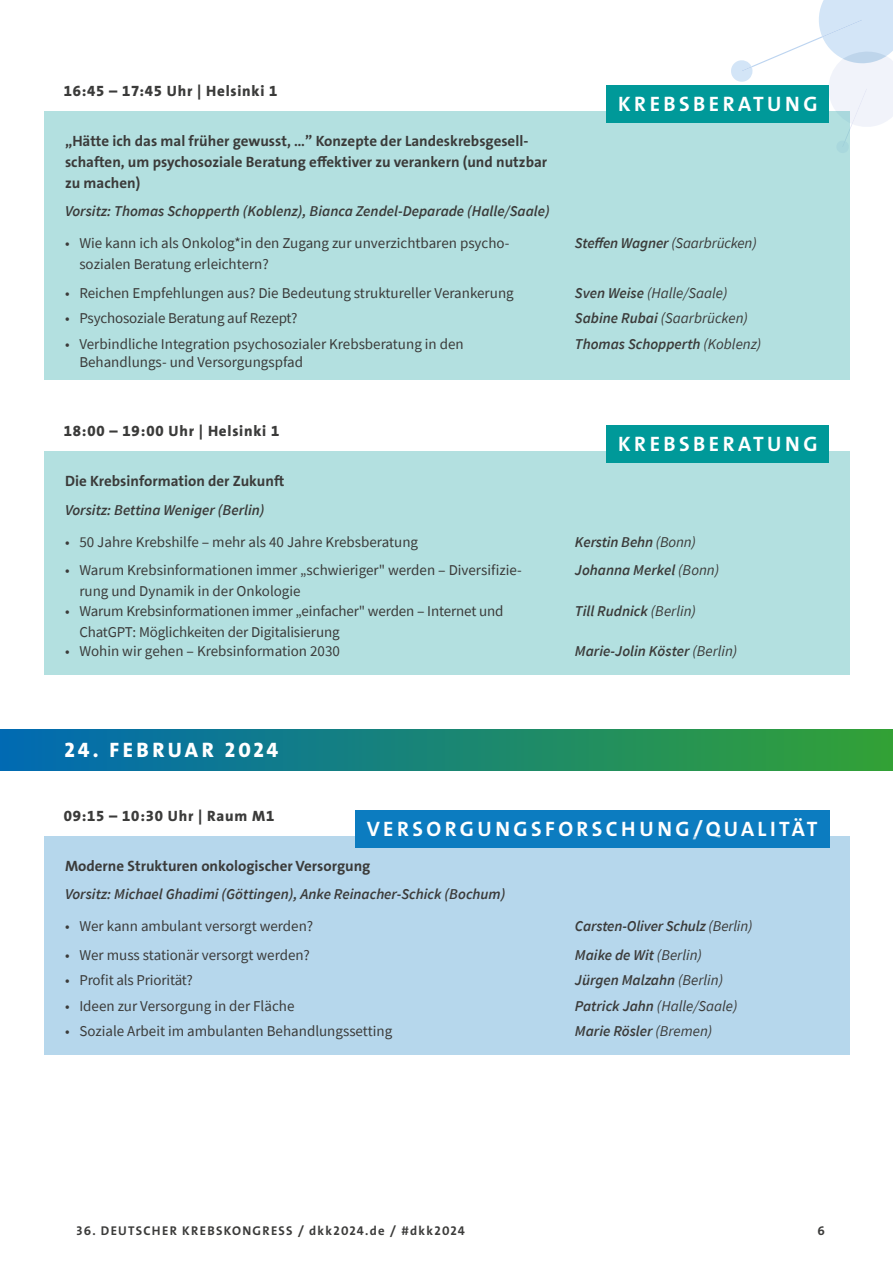
<style>
.page{position:relative;width:893px;height:1263px;background:#fff}
.page>*{position:absolute;margin:0;border:0;box-sizing:border-box;transform-origin:0 0}
.t1{font:21px "The Sans LP7 Bld";letter-spacing:.165em;color:#fff}
.t2{font:21px "The Sans LP8 Ex Bld";letter-spacing:.165em;color:#fff}
.t3{font:15px/21px "Source Sans Pro";color:#3b3b3a}
.t4{font:italic 600 15px "Source Sans Pro";color:#3b3b3a}
.t5{font:15px/21px "The Sans LP7 Bld";color:#3b3b3a}
.t6{font:italic 15px "Source Sans Pro";color:#3b3b3a}
.t7{font:15px "The Sans LP8 Ex Bld";letter-spacing:.05em;color:#3b3b3a}
.t8{font:12.75px "The Sans LP7 Bld";letter-spacing:.1em;color:#3b3b3a}
.s1{font-weight:400}
.s2{font-weight:600}
</style>
<div class="page">
<svg style="left:731px;top:0;width:162px;height:154px"></svg>
<div style="left:607px;top:85px;width:222px;height:37px;background:#099"></div>
<div style="left:44px;top:111px;width:805px;height:268px;background:#b3e0e0"></div>
<div style="left:607px;top:425px;width:222px;height:37px;background:#099"></div>
<div style="left:44px;top:451px;width:805px;height:224px;background:#b3e0e0"></div>
<div style="left:0;top:729px;width:893px;height:41px;background:linear-gradient(to right,#016ab3,#33a135)"></div>
<div style="left:355px;top:810px;width:474px;height:37px;background:#0c7cc0"></div>
<div style="left:44px;top:836px;width:805px;height:219px;background:#b6d7ec"></div>
<p class="t7" style="left:64px;top:81px;width:215px">16:45 – 17:45 Uhr | Helsinki 1</p>
<h1 class="t1" style="left:618px;top:90px;width:201px">KREBSBERATUNG</h1>
<p class="t5" style="left:65px;top:131px;width:484px">„Hätte ich das mal früher gewusst, …” Konzepte der Landeskrebsgesell&shy;schaften, um psychosoziale Beratung effektiver zu verankern (und nutzbar zu machen)</p>
<p class="t4" style="left:65px;top:201px;width:486px">Vorsitz: Thomas Schopperth (Koblenz), Bianca Zendel-Deparade (Halle/Saale)</p>
<p class="t3" style="left:79px;top:233px;width:432px;text-indent:-14px">• Wie kann ich als Onkolog*in den Zugang zur unverzichtbaren psycho&shy;sozialen Beratung erleichtern?</p>
<p class="t4" style="left:575px;top:233px;width:183px">Steffen Wagner <span class="s1">(Saarbrücken)</span></p>
<p class="t3" style="left:65px;top:282px;width:450px">• Reichen Empfehlungen aus? Die Bedeutung struktureller Verankerung</p>
<p class="t6" style="left:575px;top:283px;width:154px"><span class="s2">Sven Weise</span> (Halle/Saale)</p>
<p class="t3" style="left:65px;top:308px;width:234px">• Psychosoziale Beratung auf Rezept?</p>
<p class="t6" style="left:575px;top:309px;width:175px"><span class="s2">Sabine Rubai</span> (Saarbrücken)</p>
<p class="t3" style="left:79px;top:335px;width:386px;line-height:18px;text-indent:-14px">• Verbindliche Integration psychosozialer Krebsberatung in den<br>Behandlungs- und Versorgungspfad</p>
<p class="t4" style="left:575px;top:334px;width:188px">Thomas Schopperth <span class="s1">(Koblenz)</span></p>
<p class="t7" style="left:64px;top:422px;width:217px">18:00 – 19:00 Uhr | Helsinki 1</p>
<h1 class="t1" style="left:618px;top:430px;width:201px">KREBSBERATUNG</h1>
<p class="t5" style="left:65px;top:471px;width:221px">Die Krebsinformation der Zukunft</p>
<p class="t4" style="left:65px;top:500px;width:201px">Vorsitz: Bettina Weniger (Berlin)</p>
<p class="t3" style="left:65px;top:531px;width:355px">• 50 Jahre Krebshilfe ‒ mehr als 40 Jahre Krebsberatung</p>
<p class="t4" style="left:575px;top:532px;width:123px">Kerstin Behn <span class="s1">(Bonn)</span></p>
<p class="t3" style="left:79px;top:559px;width:444px;text-indent:-14px">• Warum Krebsinformationen immer „schwieriger" werden ‒ Diversifizie&shy;rung und Dynamik in der Onkologie</p>
<p class="t4" style="left:575px;top:560px;width:146px">Johanna Merkel <span class="s1">(Bonn)</span></p>
<p class="t3" style="left:79px;top:600px;width:426px;text-indent:-14px">• Warum Krebsinformationen immer „einfacher" werden ‒ Internet und<br>ChatGPT: Möglichkeiten der Digitalisierung</p>
<p class="t4" style="left:575px;top:601px;width:123px">Till Rudnick <span class="s1">(Berlin)</span></p>
<p class="t3" style="left:65px;top:641px;width:276px">• Wohin wir gehen ‒ Krebsinformation 2030</p>
<p class="t4" style="left:575px;top:641px;width:164px">Marie-Jolin Köster <span class="s1">(Berlin)</span></p>
<h1 class="t2" style="left:65px;top:737px;width:215px">24. FEBRUAR 2024</h1>
<p class="t7" style="left:64px;top:806px;width:212px">09:15 – 10:30 Uhr | Raum M1</p>
<h1 class="t1" style="left:367px;top:815px;width:452px">VERSORGUNGSFORSCHUNG/QUALITÄT</h1>
<p class="t5" style="left:65px;top:856px;width:307px">Moderne Strukturen onkologischer Versorgung</p>
<p class="t4" style="left:65px;top:884px;width:442px">Vorsitz: Michael Ghadimi (Göttingen), Anke Reinacher-Schick (Bochum)</p>
<p class="t3" style="left:65px;top:916px;width:250px">• Wer kann ambulant versorgt werden?</p>
<p class="t4" style="left:575px;top:916px;width:179px">Carsten-Oliver Schulz <span class="s1">(Berlin)</span></p>
<p class="t3" style="left:65px;top:944px;width:246px">• Wer muss stationär versorgt werden?</p>
<p class="t4" style="left:575px;top:945px;width:129px">Maike de Wit <span class="s1">(Berlin)</span></p>
<p class="t3" style="left:65px;top:969px;width:129px">• Profit als Priorität?</p>
<p class="t4" style="left:575px;top:970px;width:150px">Jürgen Malzahn <span class="s1">(Berlin)</span></p>
<p class="t3" style="left:65px;top:995px;width:231px">• Ideen zur Versorgung in der Fläche</p>
<p class="t6" style="left:575px;top:996px;width:164px"><span class="s2">Patrick Jahn</span> (Halle/Saale)</p>
<p class="t3" style="left:65px;top:1021px;width:329px">• Soziale Arbeit im ambulanten Behandlungssetting</p>
<p class="t4" style="left:575px;top:1021px;width:139px">Marie Rösler <span class="s1">(Bremen)</span></p>
<p class="t8" style="left:77px;top:1223px;width:390px">36. DEUTSCHER KREBSKONGRESS / dkk2024.de / #dkk2024</p>
<p class="t8" style="left:818px;top:1223px;width:9px">6</p>
</div>
